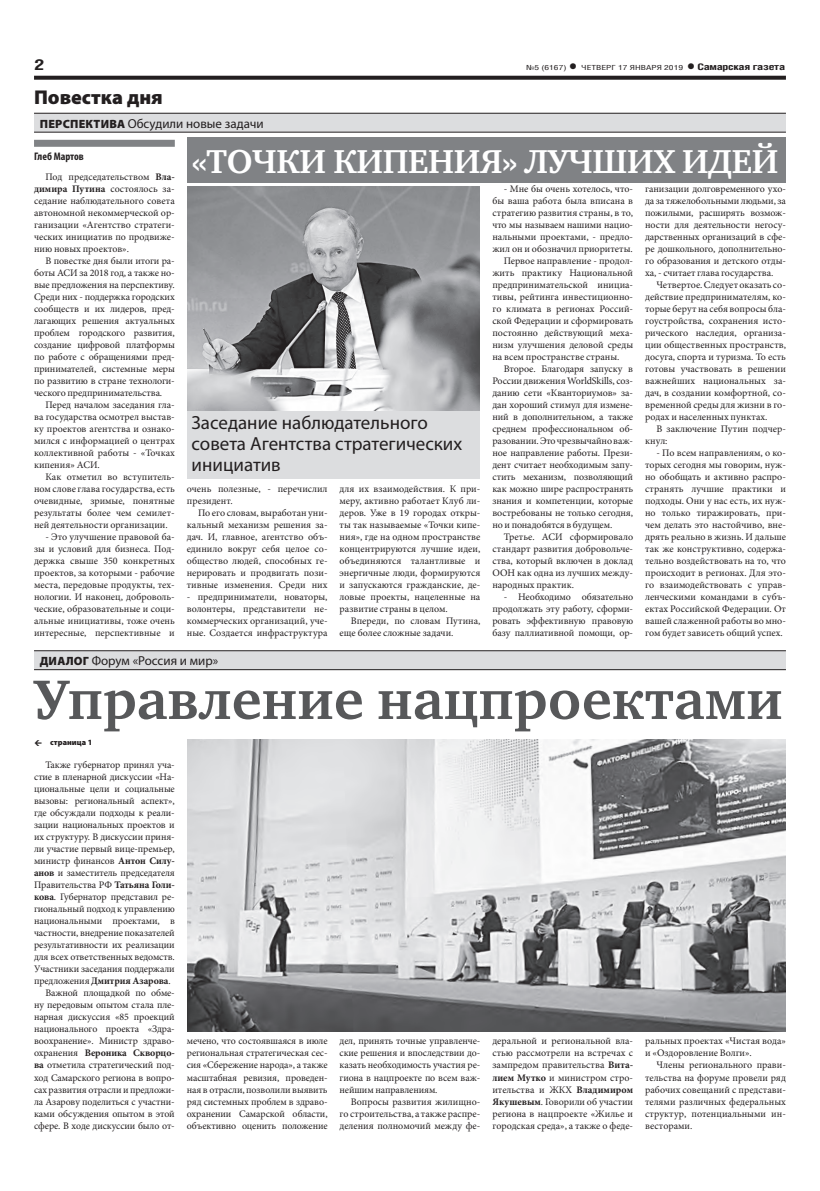
<style>
.page{position:relative;width:820px;height:1191px;background:#fff}
.page>*{position:absolute;margin:0;border:0;box-sizing:border-box;transform-origin:0 0}
.заголовок{font:700 57px "Charter C";color:#57585a}
.заголовок-2{font:700 34px "Charter C";letter-spacing:-.01em;color:#fff}
.рубрика{font:900 20px "Myriad Pro";color:#231f20}
.подзаголовок{font:19px/21px "Myriad Pro";color:#231f20}
.t1{font:700 15px "Helios Cond";color:#231f20;scale:1.4 1}
.надзаголовок{font:13px "Myriad Pro";color:#231f20}
.автор_чб{font:700 condensed 11px "Myriad Pro";color:#231f20}
.ОСНОВНОЙ{font:10px/12px "Minion Pro";color:#231f20;text-align:justify}
.OSNOVNOY{font:900 8px "Myriad Pro";color:#231f20}
.t2{font:7px "Helios Cond";color:#231f20;scale:1.4 1}
.s1{font-weight:700;font-size:16px}
.s2{font-weight:700;font-size:9px}
.s3{font-weight:900;font-size:12px}
.s4{font-weight:700}
</style>
<div class="page">
<svg style="left:34px;top:76px;width:751px;height:4px;background:#322f2f"></svg>
<div style="left:34px;top:113px;width:751px;height:19px;background:#dcdddf"></div>
<hr style="left:34px;top:113px;width:751px;height:1px;background:#231f20">
<hr style="left:34px;top:132px;width:751px;height:1px;background:#231f20">
<div style="left:34px;top:651px;width:751px;height:18px;background:#dcdddf"></div>
<hr style="left:34px;top:650px;width:751px;height:1px;background:#231f20">
<hr style="left:34px;top:669px;width:751px;height:1px;background:#231f20">
<div style="left:34px;top:140px;width:141px;height:7px;background:#808285"></div>
<div style="left:187px;top:137px;width:598px;height:46px;background:#808285"></div>
<div style="left:187px;top:410px;width:292px;height:68px;background:#dcdddf"></div>
<img style="left:187px;top:739px;width:598px;height:292px">
<img style="left:187px;top:187px;width:292px;height:223px">
<p class="t1" style="left:34px;top:55px;width:9px">2</p>
<p class="t2" style="left:526px;top:63px;width:186px">№5 (6167) <span class="s1">•</span> ЧЕТВЕРГ 17 ЯНВАРЯ 2019 <span class="s1">•</span> <span class="s2">Самарская газета</span></p>
<p class="рубрика" style="left:34px;top:85px;width:130px">Повестка дня</p>
<p class="надзаголовок" style="left:40px;top:115px;width:225px"><span class="s3">ПЕРСПЕКТИВА</span> Обсудили новые задачи</p>
<p class="автор_чб" style="left:34px;top:150px;width:51px">Глеб Мартов</p>
<p class="ОСНОВНОЙ" style="left:34px;top:171px;width:142px;text-indent:11px">Под председательством <span class="s4">Вла&shy;димира Путина</span> состоялось за&shy;седание наблюдательного совета автономной некоммерческой ор&shy;ганизации «Агентство стратеги&shy;ческих инициатив по продвиже&shy;нию новых проектов».</p>
<p class="ОСНОВНОЙ" style="left:34px;top:255px;width:142px;text-indent:11px">В повестке дня были итоги ра&shy;боты АСИ за 2018 год, а также но&shy;вые предложения на перспективу.<br>Среди них - поддержка городских сообществ и их лидеров, пред&shy;лагающих решения актуальных проблем городского развития, создание цифровой платформы по работе с обращениями пред&shy;принимателей, системные меры по развитию в стране технологи&shy;ческого предпринимательства.</p>
<p class="ОСНОВНОЙ" style="left:34px;top:399px;width:142px;text-indent:11px">Перед началом заседания гла&shy;ва государства осмотрел выстав&shy;ку проектов агентства и ознако&shy;мился с информацией о центрах коллективной работы - «Точках кипения» АСИ.</p>
<p class="ОСНОВНОЙ" style="left:34px;top:471px;width:142px;text-indent:11px">Как отметил во вступитель&shy;ном слове глава государства, есть очевидные, зримые, понятные результаты более чем семилет&shy;ней деятельности организации.</p>
<p class="ОСНОВНОЙ" style="left:34px;top:531px;width:142px;text-indent:11px">- Это улучшение правовой ба&shy;зы и условий для бизнеса. Под&shy;держка свыше 350 конкретных проектов, за которыми - рабочие места, передовые продукты, тех&shy;нологии. И наконец, доброволь&shy;ческие, образовательные и соци&shy;альные инициативы, тоже очень интересные, перспективные и</p>
<p class="заголовок-2" style="left:191px;top:142px;width:588px">«ТОЧКИ КИПЕНИЯ» ЛУЧШИХ ИДЕЙ</p>
<p class="подзаголовок" style="left:191px;top:412px;width:272px">Заседание наблюдательного совета Агентства стратегических инициатив</p>
<p class="ОСНОВНОЙ" style="left:187px;top:483px;width:142px">очень полезные, - перечислил президент.</p>
<p class="ОСНОВНОЙ" style="left:187px;top:507px;width:142px;text-indent:11px">По его словам, выработан уни&shy;кальный механизм решения за&shy;дач. И, главное, агентство объ&shy;единило вокруг себя целое со&shy;общество людей, способных ге&shy;нерировать и продвигать пози&shy;тивные изменения. Среди них</p>
<p class="ОСНОВНОЙ" style="left:187px;top:591px;width:142px">- предприниматели, новаторы, волонтеры, представители не&shy;коммерческих организаций, уче&shy;ные. Создается инфраструктура</p>
<p class="ОСНОВНОЙ" style="left:339px;top:483px;width:142px">для их взаимодействия. К при&shy;меру, активно работает Клуб ли&shy;деров. Уже в 19 городах откры&shy;ты так называемые «Точки кипе&shy;ния», где на одном пространстве концентрируются лучшие идеи, объединяются талантливые и энергичные люди, формируются и запускаются гражданские, де&shy;ловые проекты, нацеленные на развитие страны в целом.</p>
<p class="ОСНОВНОЙ" style="left:339px;top:615px;width:142px;text-indent:11px">Впереди, по словам Путина, еще более сложные задачи.</p>
<p class="ОСНОВНОЙ" style="left:492px;top:183px;width:142px;text-indent:11px">- Мне бы очень хотелось, что&shy;бы ваша работа была вписана в стратегию развития страны, в то, что мы называем нашими нацио&shy;нальными проектами, - предло&shy;жил он и обозначил приоритеты.</p>
<p class="ОСНОВНОЙ" style="left:492px;top:255px;width:142px;text-indent:11px">Первое направление - продол&shy;жить практику Национальной предпринимательской инициа&shy;тивы, рейтинга инвестиционно&shy;го климата в регионах Россий&shy;ской Федерации и сформировать постоянно действующий меха&shy;низм улучшения деловой среды на всем пространстве страны.</p>
<p class="ОСНОВНОЙ" style="left:492px;top:363px;width:142px;text-indent:11px">Второе. Благодаря запуску в России движения WorldSkills, соз&shy;данию сети «Кванториумов» за&shy;дан хороший стимул для измене&shy;ний в дополнительном, а также среднем профессиональном об&shy;разовании. Это чрезвычайно важ&shy;ное направление работы. Прези&shy;дент считает необходимым запу&shy;стить механизм, позволяющий как можно шире распространять знания и компетенции, которые востребованы не только сегодня, но и понадобятся в будущем.</p>
<p class="ОСНОВНОЙ" style="left:492px;top:531px;width:142px;text-indent:11px">Третье. АСИ сформировало стандарт развития добровольче&shy;ства, который включен в доклад ООН как одна из лучших между&shy;народных практик.</p>
<p class="ОСНОВНОЙ" style="left:492px;top:591px;width:142px;text-indent:11px">- Необходимо обязательно продолжать эту работу, сформи&shy;ровать эффективную правовую базу паллиативной помощи, ор-</p>
<p class="ОСНОВНОЙ" style="left:645px;top:183px;width:142px">ганизации долговременного ухо&shy;да за тяжелобольными людьми, за пожилыми, расширять возмож&shy;ности для деятельности негосу&shy;дарственных организаций в сфе&shy;ре дошкольного, дополнительно&shy;го образования и детского отды&shy;ха, - считает глава государства.</p>
<p class="ОСНОВНОЙ" style="left:645px;top:279px;width:142px;text-indent:11px">Четвертое. Следует оказать со&shy;действие предпринимателям, ко&shy;торые берут на себя вопросы бла&shy;гоустройства, сохранения исто&shy;рического наследия, организа&shy;ции общественных пространств, досуга, спорта и туризма. То есть готовы участвовать в решении важнейших национальных за&shy;дач, в создании комфортной, со&shy;временной среды для жизни в го&shy;родах и населенных пунктах.</p>
<p class="ОСНОВНОЙ" style="left:645px;top:423px;width:142px;text-indent:11px">В заключение Путин подчер&shy;кнул:</p>
<p class="ОСНОВНОЙ" style="left:645px;top:447px;width:142px;text-indent:11px">- По всем направлениям, о ко&shy;торых сегодня мы говорим, нуж&shy;но обобщать и активно распро&shy;странять лучшие практики и подходы. Они у нас есть, их нуж&shy;но только тиражировать, при&shy;чем делать это настойчиво, вне&shy;дрять реально в жизнь. И дальше так же конструктивно, содержа&shy;тельно воздействовать на то, что происходит в регионах. Для это&shy;го взаимодействовать с управ&shy;ленческими командами в субъ&shy;ектах Российской Федерации. От вашей слаженной работы во мно&shy;гом будет зависеть общий успех.</p>
<p class="надзаголовок" style="left:40px;top:653px;width:180px"><span class="s3">ДИАЛОГ</span> Форум «Россия и мир»</p>
<p class="заголовок" style="left:34px;top:668px;width:749px">Управление нацпроектами</p>
<p class="OSNOVNOY" style="left:50px;top:738px;width:43px">страница 1</p>
<p class="ОСНОВНОЙ" style="left:34px;top:759px;width:142px;text-indent:11px">Также губернатор принял уча&shy;стие в пленарной дискуссии «На&shy;циональные цели и социальные вызовы: региональный аспект», где обсуждали подходы к реали&shy;зации национальных проектов и их структуру. В дискуссии приня&shy;ли участие первый вице-премьер, министр финансов <span class="s4">Антон Силу&shy;анов</span> и заместитель председателя Правительства РФ <span class="s4">Татьяна Голи&shy;кова</span>. Губернатор представил ре&shy;гиональный подход к управлению национальными проектами, в частности, внедрение показателей результативности их реализации для всех ответственных ведомств.<br>Участники заседания поддержали предложения <span class="s4">Дмитрия Азарова</span>.</p>
<p class="ОСНОВНОЙ" style="left:34px;top:987px;width:142px;text-indent:11px">Важной площадкой по обме&shy;ну передовым опытом стала пле&shy;нарная дискуссия «85 проекций национального проекта «Здра&shy;воохранение». Министр здраво&shy;охранения <span class="s4">Вероника Скворцо&shy;ва</span> отметила стратегический под&shy;ход Самарского региона в вопро&shy;сах развития отрасли и предложи&shy;ла Азарову поделиться с участни&shy;ками обсуждения опытом в этой сфере. В ходе дискуссии было от-</p>
<p class="ОСНОВНОЙ" style="left:187px;top:1035px;width:142px">мечено, что состоявшаяся в июле региональная стратегическая сес&shy;сия «Сбережение народа», а также масштабная ревизия, проведен&shy;ная в отрасли, позволили выявить ряд системных проблем в здраво&shy;охранении Самарской области, объективно оценить положение</p>
<p class="ОСНОВНОЙ" style="left:339px;top:1035px;width:142px">дел, принять точные управленче&shy;ские решения и впоследствии до&shy;казать необходимость участия ре&shy;гиона в нацпроекте по всем важ&shy;нейшим направлениям.</p>
<p class="ОСНОВНОЙ" style="left:339px;top:1095px;width:142px;text-indent:11px">Вопросы развития жилищно&shy;го строительства, а также распре&shy;деления полномочий между фе-</p>
<p class="ОСНОВНОЙ" style="left:492px;top:1035px;width:142px">деральной и региональной вла&shy;стью рассмотрели на встречах с зампредом правительства <span class="s4">Вита&shy;лием Мутко</span> и министром стро&shy;ительства и ЖКХ <span class="s4">Владимиром Якушевым</span>. Говорили об участии региона в нацпроекте «Жилье и городская среда», а также о феде-</p>
<p class="ОСНОВНОЙ" style="left:645px;top:1035px;width:142px">ральных проектах «Чистая вода» и «Оздоровление Волги».</p>
<p class="ОСНОВНОЙ" style="left:645px;top:1059px;width:142px;text-indent:11px">Члены регионального прави&shy;тельства на форуме провели ряд рабочих совещаний с представи&shy;телями различных федеральных структур, потенциальными ин&shy;весторами.</p>
</div>
